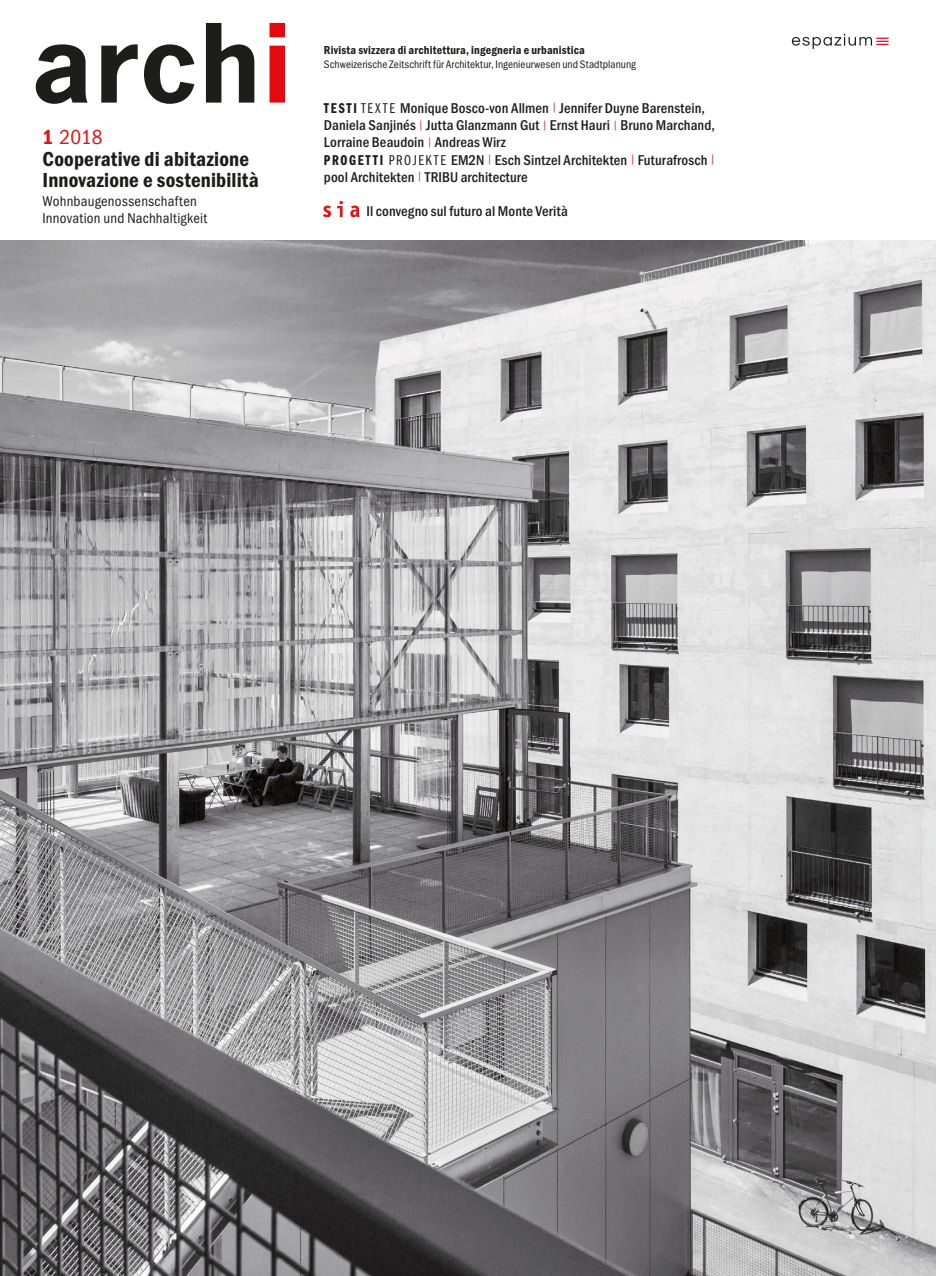
<style>
.page{position:relative;width:936px;height:1276px;background:#fff}
.page>*{position:absolute;margin:0;border:0;box-sizing:border-box;transform-origin:0 0}
.t1{font:21px/21.6px "ITC Franklin Gothic Std Dm Cd";letter-spacing:.005em;color:#1d1d1b}
.t2{font:condensed 21px "ITC Franklin Gothic Std";color:#e21417}
.t3{font:500 condensed 14.7px/17.2px "ITC Franklin Gothic Std";letter-spacing:.01em;color:#1d1d1b}
.t4{font:condensed 14.7px/17.2px "ITC Franklin Gothic Std";letter-spacing:.015em;color:#1d1d1b}
.t5{font:12px "ITC Franklin Gothic Std Dm Cd";letter-spacing:.01em;color:#1d1d1b}
.t6{font:condensed 11.25px "ITC Franklin Gothic Std";letter-spacing:.01em;color:#1d1d1b}
.s1{font-family:"ITC Franklin Gothic Std Dm Cd";font-stretch:normal}
.s2{font-family:"ITC Franklin Gothic Std Dm Cp";font-weight:400;font-stretch:normal}
.s3{font-family:"ITC Franklin Gothic Std Bk Cp";font-weight:400;font-stretch:normal}
</style>
<div class="page">
<svg style="left:36px;top:44px;width:52px;height:60px"></svg>
<svg style="left:101px;top:44px;width:37px;height:59px"></svg>
<svg style="left:144px;top:44px;width:50px;height:60px"></svg>
<svg style="left:206px;top:23px;width:48px;height:80px"></svg>
<svg style="left:269px;top:23px;width:16px;height:80px"></svg>
<svg style="left:791px;top:34px;width:98px;height:15px"></svg>
<img style="left:323px;top:200px;width:36px;height:18px">
<img style="left:0;top:241px;width:934px;height:1035px">
<h1 class="t2" style="left:43px;top:125px;width:61px"><span class="s1">1</span> 2018</h1>
<h1 class="t1" style="left:43px;top:148px;width:218px">Cooperative di abitazione<br>Innovazione e sostenibilità</h1>
<p class="t4" style="left:43px;top:193px;width:166px">Wohnbaugenossenschaften<br>Innovation und Nachhaltigkeit</p>
<p class="t5" style="left:324px;top:43px;width:262px">Rivista svizzera di architettura, ingegneria e urbanistica</p>
<p class="t6" style="left:324px;top:58px;width:313px">Schweizerische Zeitschrift für Architektur, Ingenieurwesen und Stadtplanung</p>
<p class="t3" style="left:324px;top:99px;width:392px"><span class="s2">TESTI</span> <span class="s3">TEXTE</span> Monique Bosco-von Allmen <sup>|</sup> Jennifer Duyne Barenstein, Daniela Sanjinés <sup>|</sup> Jutta Glanzmann Gut <sup>|</sup> Ernst Hauri <sup>|</sup> Bruno Marchand, Lorraine Beaudoin <sup>|</sup> Andreas Wirz<br><span class="s2">PROGETTI</span> <span class="s3">PROJEKTE</span> EM2N <sup>|</sup> Esch Sintzel Architekten <sup>|</sup> Futurafrosch <sup>| </sup>pool Architekten <sup>|</sup> TRIBU architecture</p>
<p class="t3" style="left:366px;top:203px;width:203px">Il convegno sul futuro al Monte Verità</p>
</div>
